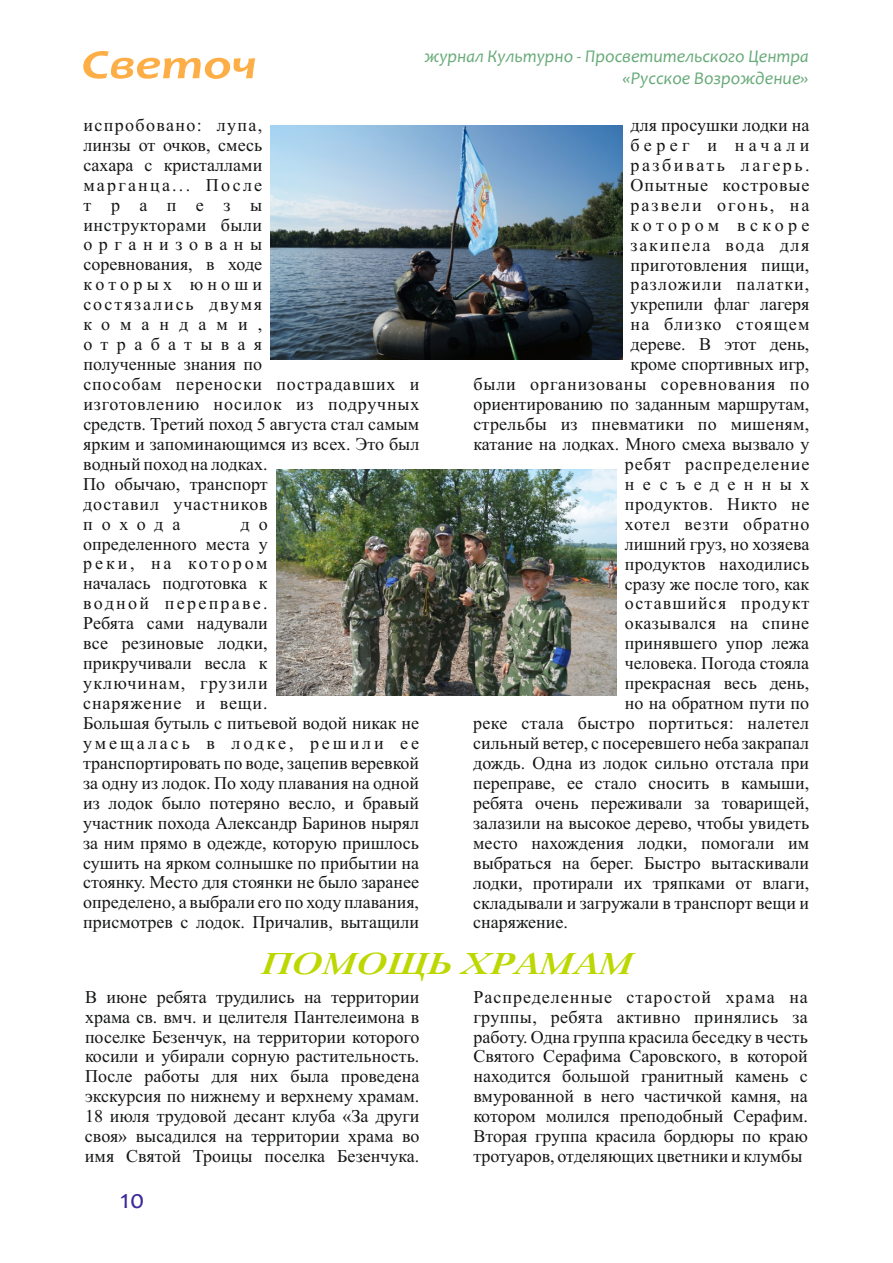
<style>
.page{position:relative;width:893px;height:1263px;background:#fff}
.page>*{position:absolute;margin:0;border:0;box-sizing:border-box;transform-origin:0 0}
.t1{font:italic 700 42px "Candara";color:#feae47;scale:1.27 1}
.t2{font:italic 700 30px "Caslon";color:#bcd800}
.t3{font:27px "Candara";color:#3c2b99}
.t4{font:18px "Times New Roman";color:#151616}
.t5{font:18px "Times New Roman";letter-spacing:.05em;color:#151616}
.t6{font:18px "Times New Roman";letter-spacing:.045em;color:#151616}
.t7{font:18px "Times New Roman";letter-spacing:.02em;color:#151616}
.t8{font:italic 18px "Candara";color:#67aa79}
.t9{font:18px "Times New Roman";letter-spacing:.03em;color:#151616}
.t10{font:18px "Times New Roman";letter-spacing:.055em;color:#151616}
.t11{font:18px "Times New Roman";letter-spacing:.06em;color:#151616}
.t12{font:18px "Times New Roman";letter-spacing:.165em;color:#151616}
.t13{font:18px "Times New Roman";letter-spacing:.465em;color:#151616}
.t14{font:18px "Times New Roman";letter-spacing:.075em;color:#151616}
.t15{font:18px "Times New Roman";letter-spacing:.065em;color:#151616}
.t16{font:18px "Times New Roman";letter-spacing:.135em;color:#151616}
.t17{font:18px "Times New Roman";letter-spacing:.125em;color:#151616}
.t18{font:18px "Times New Roman";letter-spacing:.105em;color:#151616}
.t19{font:18px "Times New Roman";letter-spacing:.13em;color:#151616}
.t20{font:18px "Times New Roman";letter-spacing:.11em;color:#151616}
.t21{font:18px "Times New Roman";letter-spacing:.09em;color:#151616}
.t22{font:18px "Times New Roman";letter-spacing:.07em;color:#151616}
.t23{font:18px "Times New Roman";letter-spacing:.16em;color:#151616}
.t24{font:18px "Times New Roman";letter-spacing:.24em;color:#151616}
.t25{font:18px "Times New Roman";letter-spacing:.245em;color:#151616}
.t26{font:18px "Times New Roman";letter-spacing:.365em;color:#151616}
.t27{font:18px "Times New Roman";letter-spacing:.235em;color:#151616}
.t28{font:18px "Times New Roman";letter-spacing:.56em;color:#151616}
.t29{font:18px "Times New Roman";letter-spacing:1.085em;color:#151616}
.s1{font-family:"Izhitsa";font-size:24px}
</style>
<div class="page">
<img style="left:271px;top:125px;width:351px;height:234px">
<img style="left:276px;top:469px;width:341px;height:227px">
<h1 class="t1" style="left:82px;top:48px;width:139px">Светоч</h1>
<p class="t8" style="left:425px;top:49px;width:386px">журнал Культурно - Просветительского Центра</p>
<p class="t8" style="left:623px;top:71px;width:188px">«Русское Возрождение»</p>
<p class="t14" style="left:83px;top:118px;width:180px">испробовано: лупа,</p>
<p class="t4" style="left:631px;top:118px;width:180px">для просушки лодки на</p>
<p class="t4" style="left:83px;top:138px;width:180px">линзы от очков, смесь</p>
<p class="t25" style="left:631px;top:138px;width:180px">берег и начали</p>
<p class="t4" style="left:83px;top:158px;width:180px">сахара с кристаллами</p>
<p class="t16" style="left:631px;top:158px;width:180px">разбивать лагерь.</p>
<p class="t17" style="left:83px;top:178px;width:180px">марганца... После</p>
<p class="t5" style="left:631px;top:178px;width:180px">Опытные костровые</p>
<p class="t29" style="left:83px;top:198px;width:180px">трапезы</p>
<p class="t20" style="left:631px;top:198px;width:180px">развели огонь, на</p>
<p class="t9" style="left:83px;top:218px;width:180px">инструкторами были</p>
<p class="t24" style="left:631px;top:218px;width:180px">котором вскоре</p>
<p class="t26" style="left:83px;top:238px;width:180px">организованы</p>
<p class="t21" style="left:631px;top:238px;width:180px">закипела вода для</p>
<p class="t4" style="left:83px;top:258px;width:180px">соревнования, в ходе</p>
<p class="t4" style="left:631px;top:258px;width:180px">приготовления пищи,</p>
<p class="t27" style="left:83px;top:278px;width:180px">которых юноши</p>
<p class="t11" style="left:631px;top:278px;width:180px">разложили палатки,</p>
<p class="t18" style="left:83px;top:298px;width:180px">состязались двумя</p>
<p class="t4" style="left:631px;top:298px;width:180px">укрепили флаг лагеря</p>
<p class="t28" style="left:83px;top:318px;width:180px">командами,</p>
<p class="t22" style="left:631px;top:318px;width:180px">на близко стоящем</p>
<p class="t13" style="left:83px;top:338px;width:180px">отрабатывая</p>
<p class="t4" style="left:631px;top:338px;width:180px">дереве. В этот день,</p>
<p class="t4" style="left:83px;top:358px;width:180px">полученные знания по</p>
<p class="t4" style="left:631px;top:358px;width:180px">кроме спортивных игр,</p>
<p class="t6" style="left:83px;top:378px;width:337px">способам переноски пострадавших и</p>
<p class="t5" style="left:473px;top:378px;width:337px">были организованы соревнования по</p>
<p class="t6" style="left:83px;top:397px;width:337px">изготовлению носилок из подручных</p>
<p class="t4" style="left:473px;top:398px;width:338px">ориентированию по заданным маршрутам,</p>
<p class="t4" style="left:83px;top:417px;width:338px">средств. Третий поход 5 августа стал самым</p>
<p class="t4" style="left:473px;top:417px;width:337px">стрельбы из пневматики по мишеням,</p>
<p class="t4" style="left:83px;top:437px;width:337px">ярким и запоминающимся из всех. Это был</p>
<p class="t4" style="left:473px;top:437px;width:337px">катание на лодках. Много смеха вызвало у</p>
<p class="t4" style="left:83px;top:457px;width:186px">водный поход на лодках.</p>
<p class="t10" style="left:625px;top:457px;width:186px">ребят распределение</p>
<p class="t4" style="left:83px;top:477px;width:186px">По обычаю, транспорт</p>
<p class="t13" style="left:625px;top:477px;width:186px">несъеденных</p>
<p class="t5" style="left:83px;top:497px;width:186px">доставил участников</p>
<p class="t9" style="left:625px;top:497px;width:186px">продуктов. Никто не</p>
<p class="t4" style="left:83px;top:517px;width:99px">похода</p>
<p class="t4" style="left:241px;top:517px;width:29px">д о</p>
<p class="t6" style="left:625px;top:517px;width:186px">хотел везти обратно</p>
<p class="t4" style="left:83px;top:537px;width:186px">определенного места у</p>
<p class="t4" style="left:625px;top:537px;width:186px">лишний груз, но хозяева</p>
<p class="t23" style="left:83px;top:557px;width:186px">реки, на котором</p>
<p class="t4" style="left:625px;top:557px;width:186px">продуктов находились</p>
<p class="t4" style="left:83px;top:577px;width:186px">началась подготовка к</p>
<p class="t4" style="left:625px;top:577px;width:186px">сразу же после того, как</p>
<p class="t19" style="left:83px;top:597px;width:186px">водной переправе.</p>
<p class="t11" style="left:625px;top:597px;width:186px">оставшийся продукт</p>
<p class="t4" style="left:83px;top:617px;width:186px">Ребята сами надували</p>
<p class="t9" style="left:625px;top:617px;width:186px">оказывался на спине</p>
<p class="t4" style="left:83px;top:637px;width:186px">все резиновые лодки,</p>
<p class="t4" style="left:625px;top:637px;width:186px">принявшего упор лежа</p>
<p class="t4" style="left:83px;top:657px;width:186px">прикручивали весла к</p>
<p class="t4" style="left:625px;top:657px;width:186px">человека. Погода стояла</p>
<p class="t15" style="left:83px;top:677px;width:186px">уключинам, грузили</p>
<p class="t4" style="left:625px;top:677px;width:186px">прекрасная весь день,</p>
<p class="t5" style="left:83px;top:696px;width:186px">снаряжение и вещи.</p>
<p class="t4" style="left:625px;top:697px;width:186px">но на обратном пути по</p>
<p class="t4" style="left:83px;top:716px;width:337px">Большая бутыль с питьевой водой никак не</p>
<p class="t7" style="left:473px;top:716px;width:337px">реке стала быстро портиться: налетел</p>
<p class="t12" style="left:83px;top:736px;width:337px">умещалась в лодке, решили ее</p>
<p class="t4" style="left:473px;top:736px;width:337px">сильный ветер, с посеревшего неба закрапал</p>
<p class="t4" style="left:83px;top:756px;width:337px">транспортировать по воде, зацепив веревкой</p>
<p class="t4" style="left:473px;top:756px;width:337px">дождь. Одна из лодок сильно отстала при</p>
<p class="t4" style="left:83px;top:776px;width:337px">за одну из лодок. По ходу плавания на одной</p>
<p class="t4" style="left:473px;top:776px;width:338px">переправе, ее стало сносить в камыши,</p>
<p class="t4" style="left:83px;top:796px;width:337px">из лодок было потеряно весло, и бравый</p>
<p class="t4" style="left:473px;top:796px;width:337px">ребята очень переживали за товарищей,</p>
<p class="t4" style="left:83px;top:816px;width:337px">участник похода Александр Баринов нырял</p>
<p class="t4" style="left:473px;top:816px;width:337px">залазили на высокое дерево, чтобы увидеть</p>
<p class="t4" style="left:83px;top:836px;width:337px">за ним прямо в одежде, которую пришлось</p>
<p class="t4" style="left:473px;top:836px;width:337px">место нахождения лодки, помогали им</p>
<p class="t4" style="left:83px;top:856px;width:337px">сушить на ярком солнышке по прибытии на</p>
<p class="t4" style="left:473px;top:856px;width:337px">выбраться на берег. Быстро вытаскивали</p>
<p class="t4" style="left:83px;top:876px;width:337px">стоянку. Место для стоянки не было заранее</p>
<p class="t4" style="left:473px;top:876px;width:337px">лодки, протирали их тряпками от влаги,</p>
<p class="t4" style="left:83px;top:896px;width:337px">определено, а выбрали его по ходу плавания,</p>
<p class="t4" style="left:473px;top:896px;width:337px">складывали и загружали в транспорт вещи и</p>
<p class="t4" style="left:83px;top:916px;width:337px">присмотрев с лодок. Причалив, вытащили</p>
<p class="t4" style="left:473px;top:916px;width:96px">снаряжение.</p>
<h2 class="t2" style="left:261px;top:954px;width:373px">ПОМОЩЬ ХРАМАМ</h2>
<p class="t4" style="left:85px;top:990px;width:336px">В июне ребята трудились на территории</p>
<p class="t10" style="left:473px;top:990px;width:336px">Распределенные старостой храма на</p>
<p class="t4" style="left:85px;top:1010px;width:336px">храма св. вмч. и целителя Пантелеимона в</p>
<p class="t7" style="left:473px;top:1010px;width:336px">группы, ребята активно принялись за</p>
<p class="t4" style="left:85px;top:1030px;width:336px">поселке Безенчук, на территории которого</p>
<p class="t4" style="left:473px;top:1030px;width:336px">работу. Одна группа красила беседку в честь</p>
<p class="t4" style="left:85px;top:1050px;width:336px">косили и убирали сорную растительность.</p>
<p class="t4" style="left:473px;top:1050px;width:336px">Святого Серафима Саровского, в которой</p>
<p class="t4" style="left:85px;top:1070px;width:336px">После работы для них была проведена</p>
<p class="t4" style="left:473px;top:1070px;width:336px">находится большой гранитный камень с</p>
<p class="t4" style="left:85px;top:1090px;width:336px">экскурсия по нижнему и верхнему храмам.</p>
<p class="t4" style="left:473px;top:1090px;width:336px">вмурованной в него частичкой камня, на</p>
<p class="t4" style="left:85px;top:1110px;width:336px">18 июля трудовой десант клуба «За други</p>
<p class="t4" style="left:473px;top:1110px;width:336px">котором молился преподобный Серафим.</p>
<p class="t4" style="left:85px;top:1130px;width:336px">своя» высадился на территории храма во</p>
<p class="t4" style="left:473px;top:1130px;width:336px">Вторая группа красила бордюры по краю</p>
<p class="t4" style="left:85px;top:1150px;width:336px">имя Святой Троицы поселка Безенчука.</p>
<p class="t4" style="left:473px;top:1150px;width:331px">тротуаров, отделяющих цветники и клумбы</p>
<h3 class="t3" style="left:120px;top:1188px;width:40px">10 <span class="s1">/</span></h3>
</div>
